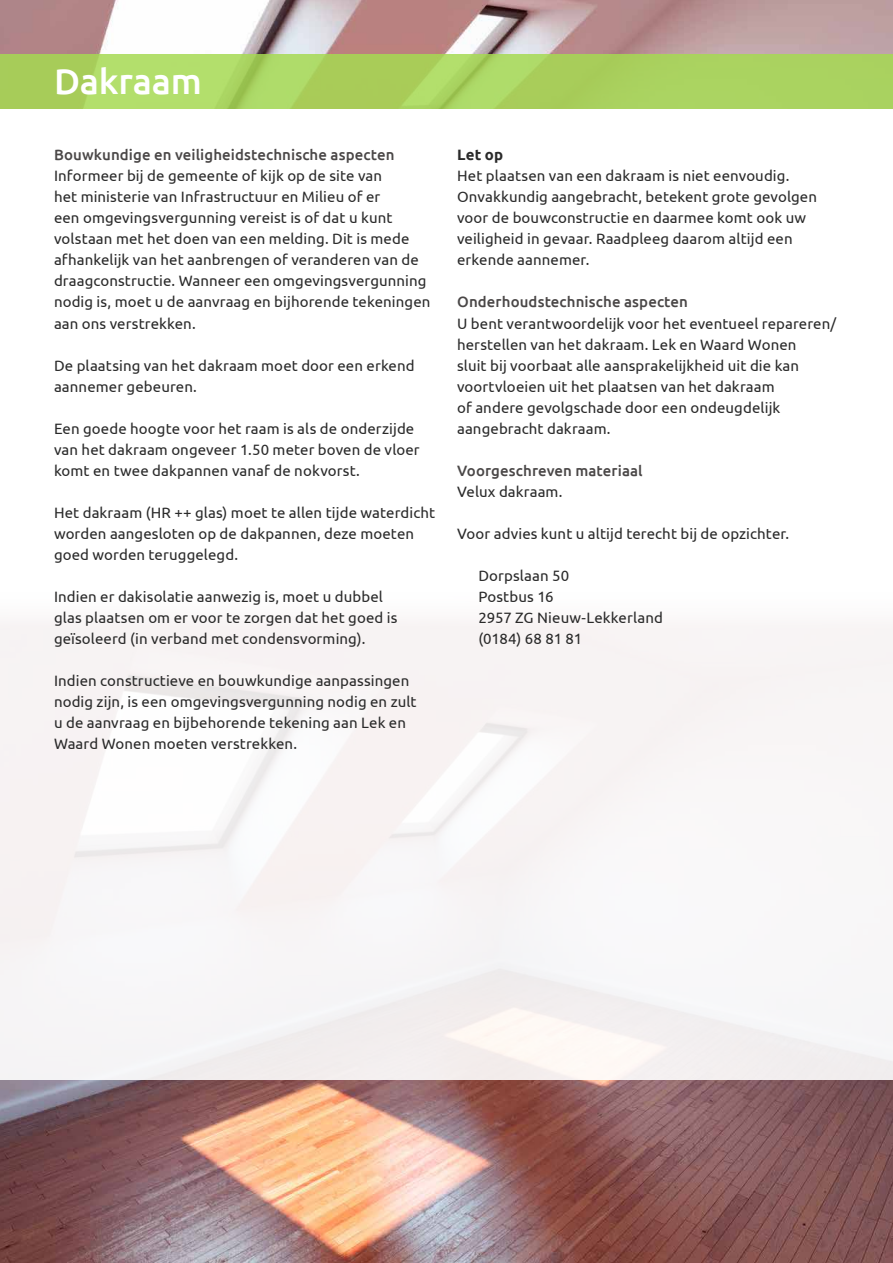
<style>
.page{position:relative;width:893px;height:1263px;background:#fff}
.page>*{position:absolute;margin:0;border:0;box-sizing:border-box;transform-origin:0 0}
.t1{font:500 36px "Ubuntu";letter-spacing:-.005em;color:#fff}
.t2{font:15px/21px "Ubuntu";letter-spacing:.005em;color:#2a2a2a}
.t3{font:500 15px "Ubuntu";letter-spacing:.005em;color:#4a4747}
.t4{font:700 15px "Ubuntu";color:#2a2a2a}
</style>
<div class="page">
<img style="left:0;top:0;width:893px;height:54px">
<img style="left:0;top:622px;width:893px;height:641px">
<div style="left:0;top:54px;width:893px;height:54px;background:#aad360"></div>
<h1 class="t1" style="left:54px;top:59px;width:150px">Dakraam</h1>
<p class="t3" style="left:54px;top:146px;width:342px">Bouwkundige en veiligheidstechnische aspecten</p>
<p class="t2" style="left:54px;top:165px;width:378px">Informeer bij de gemeente of kijk op de site van<br>het ministerie van Infrastructuur en Milieu of er<br>een omgevingsvergunning vereist is of dat u kunt volstaan met het doen van een melding. Dit is mede afhankelijk van het aanbrengen of veranderen van de draagconstructie. Wanneer een omgevingsvergunning nodig is, moet u de aanvraag en bijhorende tekeningen aan ons verstrekken.</p>
<p class="t2" style="left:54px;top:354px;width:362px">De plaatsing van het dakraam moet door een erkend aannemer gebeuren.</p>
<p class="t2" style="left:54px;top:417px;width:367px">Een goede hoogte voor het raam is als de onderzijde van het dakraam ongeveer 1.50 meter boven de vloer komt en twee dakpannen vanaf de nokvorst.</p>
<p class="t2" style="left:54px;top:501px;width:383px">Het dakraam (HR ++ glas) moet te allen tijde waterdicht worden aangesloten op de dakpannen, deze moeten goed worden teruggelegd.</p>
<p class="t2" style="left:54px;top:585px;width:345px">Indien er dakisolatie aanwezig is, moet u dubbel glas plaatsen om er voor te zorgen dat het goed is geïsoleerd (in verband met condensvorming).</p>
<p class="t2" style="left:54px;top:669px;width:364px">Indien constructieve en bouwkundige aanpassingen nodig zijn, is een omgevingsvergunning nodig en zult u de aanvraag en bijbehorende tekening aan Lek en Waard Wonen moeten verstrekken.</p>
<p class="t4" style="left:457px;top:146px;width:48px">Let op</p>
<p class="t2" style="left:457px;top:165px;width:361px">Het plaatsen van een dakraam is niet eenvoudig.<br>Onvakkundig aangebracht, betekent grote gevolgen voor de bouwconstructie en daarmee komt ook uw veiligheid in gevaar. Raadpleeg daarom altijd een erkende aannemer.</p>
<p class="t3" style="left:457px;top:293px;width:232px">Onderhoudstechnische aspecten</p>
<p class="t2" style="left:457px;top:312px;width:381px">U bent verantwoordelijk voor het eventueel repareren/ herstellen van het dakraam. Lek en Waard Wonen<br>sluit bij voorbaat alle aansprakelijkheid uit die kan voortvloeien uit het plaatsen van het dakraam<br>of andere gevolgschade door een ondeugdelijk aangebracht dakraam.</p>
<p class="t3" style="left:457px;top:461px;width:187px">Voorgeschreven materiaal</p>
<p class="t2" style="left:457px;top:480px;width:107px">Velux dakraam.</p>
<p class="t2" style="left:457px;top:522px;width:334px">Voor advies kunt u altijd terecht bij de opzichter.</p>
<p class="t2" style="left:478px;top:564px;width:186px">Dorpslaan 50<br>Postbus 16<br>2957 ZG Nieuw-Lekkerland (0184) 68 81 81</p>
</div>
